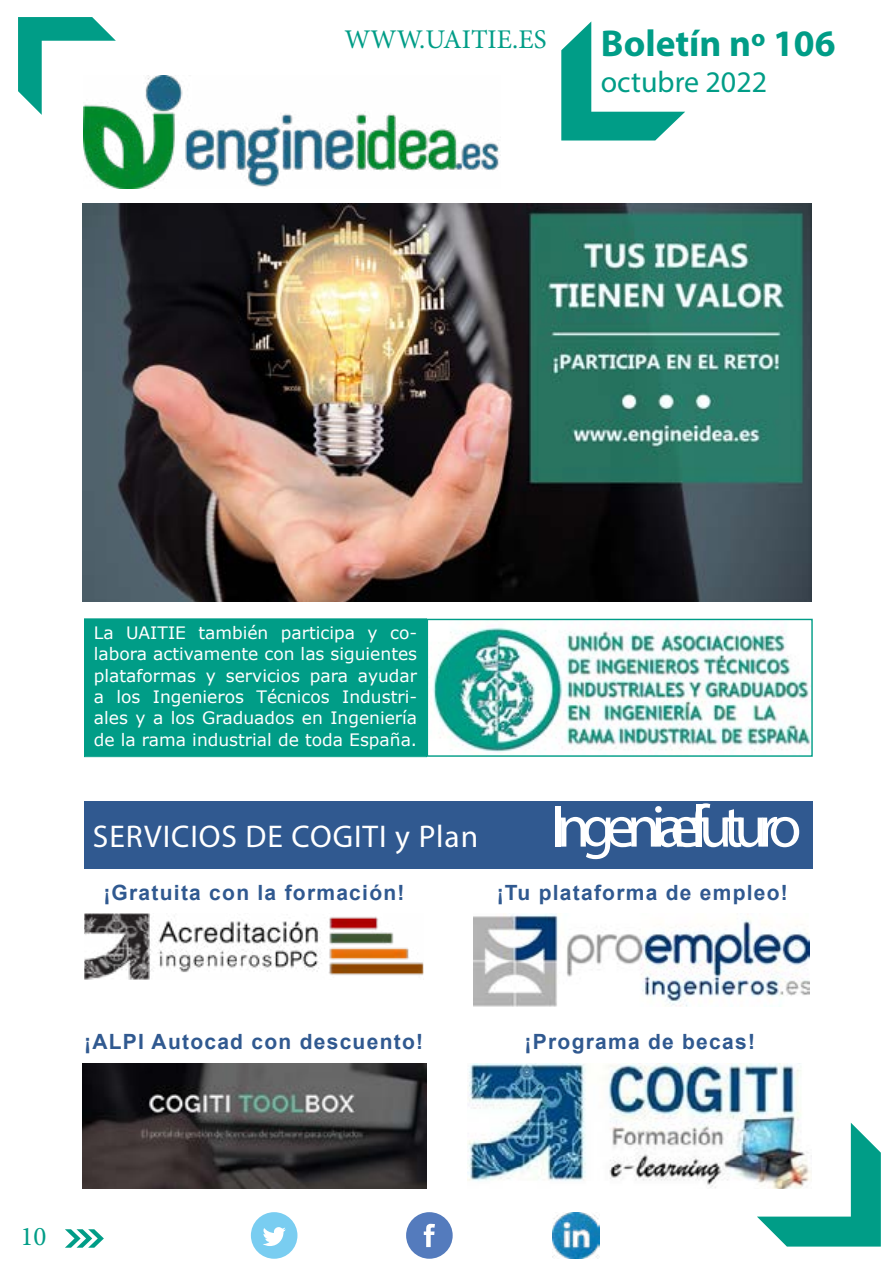
<style>
.page{position:relative;width:893px;height:1263px;background:#fff}
.page>*{position:absolute;margin:0;border:0;box-sizing:border-box;transform-origin:0 0}
.t1{font:60px "Myriad Pro";letter-spacing:-.15em;color:#fff}
.t2{font:700 37.5px "Myriad Pro";color:#009d87}
.t3{font:31.5px "Myriad Pro";letter-spacing:.03em;color:#fff}
.t4{font:30px "Myriad Pro";color:#009d87}
.t5{font:27px "Minion Pro";color:#009d87}
.t6{font:700 21px "Arial";letter-spacing:.06em;color:#305990}
.t7{font:17.1px/21.3px "Verdana";color:#fff;text-align:justify}
</style>
<div class="page">
<svg style="left:65px;top:1229px;width:39px;height:19px"></svg>
<div style="left:406px;top:1212px;width:47px;height:47px;background:#547bbd;border-radius:50%"></div>
<svg style="left:424px;top:1224px;width:11px;height:23px"></svg>
<div style="left:251px;top:1212px;width:46px;height:47px;background:#79cdf1;border-radius:50%"></div>
<svg style="left:263px;top:1227px;width:23px;height:19px"></svg>
<img style="left:553px;top:1212px;width:46px;height:47px">
<svg style="left:757px;top:1123px;width:124px;height:123px"></svg>
<svg style="left:18px;top:17px;width:98px;height:98px"></svg>
<svg style="left:561px;top:21px;width:124px;height:120px"></svg>
<div style="left:84px;top:619px;width:343px;height:138px;background:#009d87"></div>
<div style="left:85px;top:619px;width:341px;height:137px;border:1px solid #009d87"></div>
<img style="left:431px;top:627px;width:380px;height:126px">
<div style="left:427px;top:619px;width:386px;height:138px;border:1px solid #009d87"></div>
<img style="left:473px;top:914px;width:337px;height:92px">
<img style="left:468px;top:1063px;width:344px;height:125px">
<img style="left:84px;top:914px;width:339px;height:65px">
<img style="left:84px;top:75px;width:415px;height:114px">
<img style="left:82px;top:1063px;width:345px;height:125px">
<div style="left:84px;top:801px;width:729px;height:67px;background:#305990"></div>
<img style="left:83px;top:204px;width:729px;height:398px">
<h3 class="t5" style="left:344px;top:21px;width:204px">WWW.UAITIE.ES</h3>
<h2 class="t2" style="left:601px;top:19px;width:236px">Boletín nº 106</h2>
<h3 class="t4" style="left:601px;top:64px;width:168px">octubre 2022</h3>
<p class="t7" style="left:94px;top:622px;width:325px">La UAITIE también participa y co&shy;labora activamente con las siguientes plataformas y servicios para ayudar a los Ingenieros Técnicos Industri&shy;ales y a los Graduados en Ingeniería de la rama industrial de toda España.</p>
<h3 class="t3" style="left:93px;top:817px;width:387px">SERVICIOS DE COGITI y Plan</h3>
<p class="t6" style="left:103px;top:878px;width:303px">¡Gratuita con la formación!</p>
<h1 class="t1" style="left:551px;top:789px;width:252px">Ingenia elfuturo</h1>
<p class="t6" style="left:497px;top:878px;width:293px">¡Tu plataforma de empleo!</p>
<p class="t6" style="left:84px;top:1027px;width:340px">¡ALPI Autocad con descuento!</p>
<p class="t6" style="left:525px;top:1027px;width:232px">¡Programa de becas!</p>
<h3 class="t5" style="left:21px;top:1218px;width:27px">10</h3>
</div>
